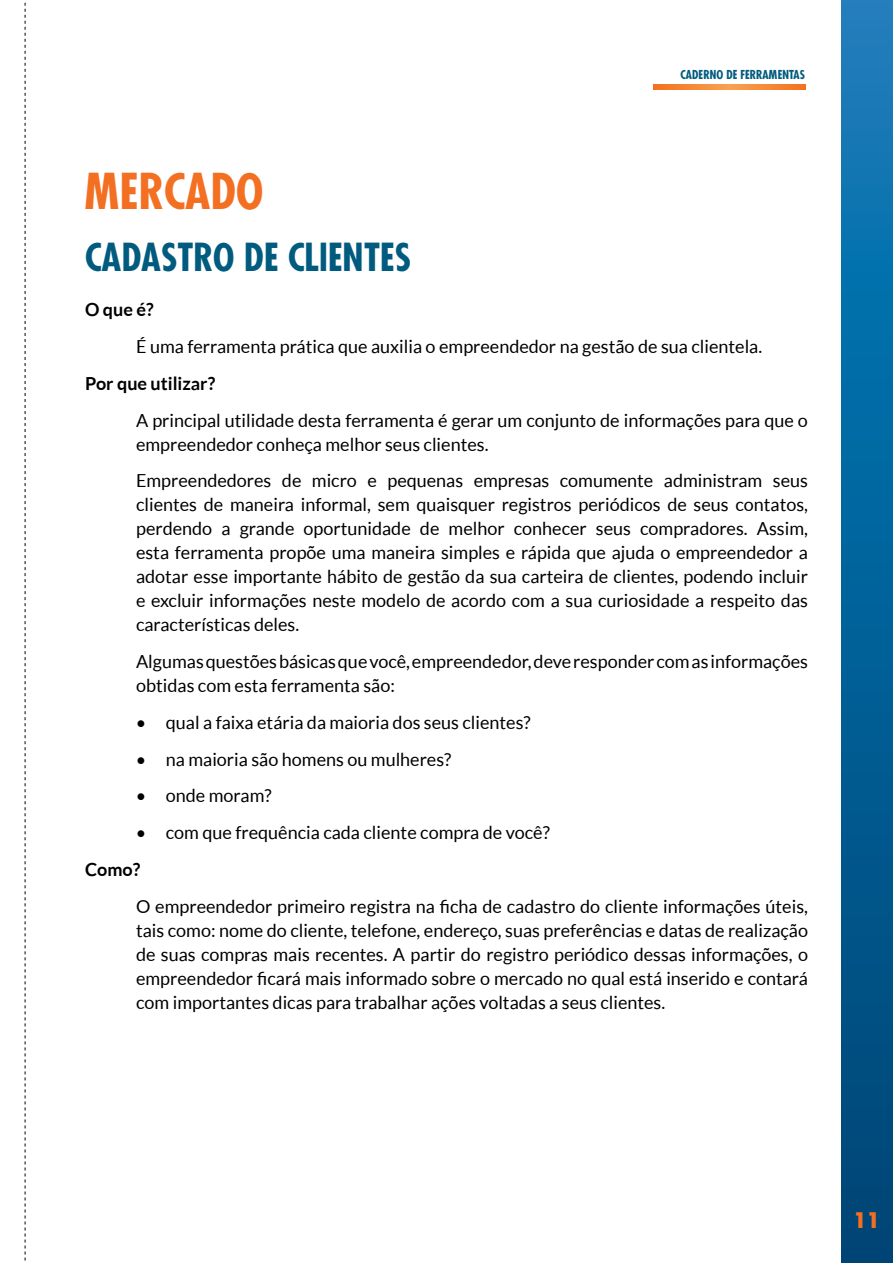
<style>
.page{position:relative;width:893px;height:1263px;background:#fff}
.page>*{position:absolute;margin:0;border:0;box-sizing:border-box;transform-origin:0 0}
.t1{font:700 condensed 48px "Futura";color:#f36f21}
.t2{font:700 condensed 37.5px "Futura";color:#005b7f}
.t3{font:700 21px "Futura";color:#f36f21}
.t4{font:18px/24px "Lato";color:#000}
.t5{font:700 18px "Lato";color:#000}
.t6{font:700 condensed 12px "Futura";color:#005b7f}
</style>
<div class="page">
<svg style="left:653px;top:85px;width:152px;height:5px"></svg>
<svg style="left:842px;top:0;width:51px;height:1263px;background:#046198"></svg>
<svg style="left:25px;top:2px;width:1px;height:1259px"></svg>
<p class="t6" style="left:681px;top:67px;width:126px">CADERNO DE FERRAMENTAS</p>
<h1 class="t1" style="left:85px;top:160px;width:181px">MERCADO</h1>
<h2 class="t2" style="left:85px;top:233px;width:328px">CADASTRO DE CLIENTES</h2>
<p class="t5" style="left:85px;top:299px;width:70px">O que é?</p>
<p class="t4" style="left:136px;top:334px;width:628px">É uma ferramenta prática que auxilia o empreendedor na gestão de sua clientela.</p>
<p class="t5" style="left:85px;top:373px;width:132px">Por que utilizar?</p>
<p class="t4" style="left:136px;top:408px;width:673px">A principal utilidade desta ferramenta é gerar um conjunto de informações para que o empreendedor conheça melhor seus clientes.</p>
<p class="t4" style="left:136px;top:469px;width:673px;text-align:justify">Empreendedores de micro e pequenas empresas comumente administram seus clientes de maneira informal, sem quaisquer registros periódicos de seus contatos, perdendo a grande oportunidade de melhor conhecer seus compradores. Assim, esta ferramenta propõe uma maneira simples e rápida que ajuda o empreendedor a adotar esse importante hábito de gestão da sua carteira de clientes, podendo incluir e excluir informações neste modelo de acordo com a sua curiosidade a respeito das características deles.</p>
<p class="t4" style="left:136px;top:649px;width:673px">Algumas questões básicas que você, empreendedor, deve responder com as informações obtidas com esta ferramenta são:</p>
<p class="t4" style="left:136px;top:710px;width:396px">• qual a faixa etária da maioria dos seus clientes?</p>
<p class="t4" style="left:136px;top:747px;width:317px">• na maioria são homens ou mulheres?</p>
<p class="t4" style="left:136px;top:784px;width:137px">• onde moram?</p>
<p class="t4" style="left:136px;top:820px;width:415px">• com que frequência cada cliente compra de você?</p>
<p class="t5" style="left:85px;top:859px;width:57px">Como?</p>
<p class="t4" style="left:136px;top:894px;width:673px;text-align:justify">O empreendedor primeiro registra na ficha de cadastro do cliente informações úteis, tais como: nome do cliente, telefone, endereço, suas preferências e datas de realização de suas compras mais recentes. A partir do registro periódico dessas informações, o empreendedor ficará mais informado sobre o mercado no qual está inserido e contará com importantes dicas para trabalhar ações voltadas a seus clientes.</p>
<p class="t3" style="left:853px;top:1206px;width:29px">11</p>
</div>
